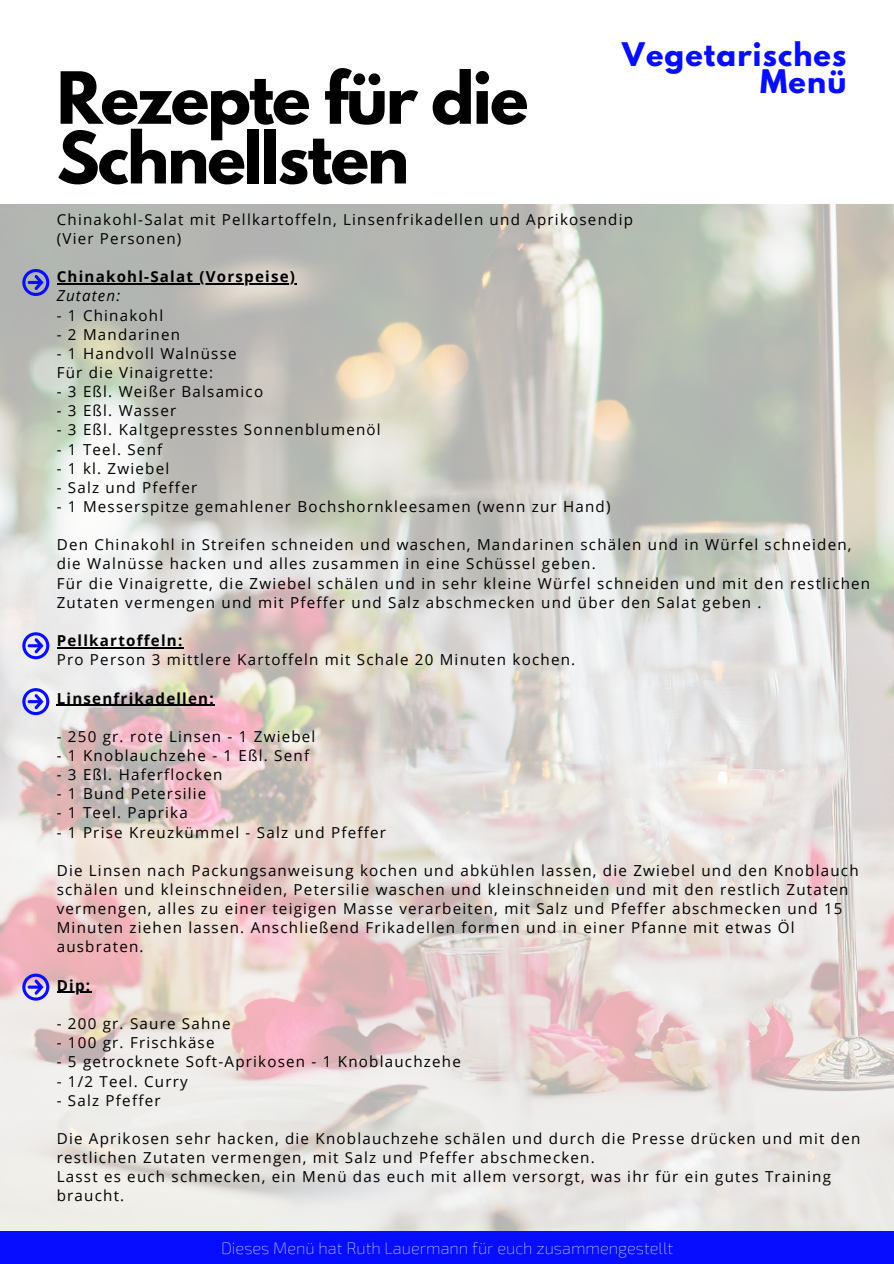
<style>
.page{position:relative;width:894px;height:1264px;background:#fff}
.page>*{position:absolute;margin:0;border:0;box-sizing:border-box;transform-origin:0 0}
.t1{font:700 63.6px/59.7px "League Spartan";letter-spacing:-.03em;color:#000}
.t2{font:700 28.8px/27px "League Spartan";letter-spacing:.04em;color:#070eff;text-align:right}
.t3{font:100 16.5px "Exo 2";color:#fff}
.t4{font:15.15px/19.2px "Open Sans";letter-spacing:.08em;color:#000}
.t5{font:700 15.15px "Open Sans";letter-spacing:.08em;color:#000}
.t6{font:italic 15.15px "Open Sans";letter-spacing:.08em;color:#000}
</style>
<div class="page">
<img style="left:0;top:204px;width:893px;height:1027px">
<div style="left:0;top:1231px;width:893px;height:32px;background:#070eff"></div>
<svg style="left:22px;top:973px;width:27px;height:27px"></svg>
<svg style="left:22px;top:269px;width:27px;height:27px"></svg>
<svg style="left:22px;top:632px;width:27px;height:27px"></svg>
<hr style="left:57px;top:283px;width:239px;height:1px;background:#000">
<hr style="left:57px;top:647px;width:126px;height:1px;background:#000">
<hr style="left:57px;top:704px;width:158px;height:1px;background:#000">
<hr style="left:57px;top:991px;width:34px;height:2px;background:#000">
<svg style="left:22px;top:688px;width:27px;height:27px"></svg>
<p class="t2" style="left:622px;top:44px;width:225px">Vegetarisches<br>Menü</p>
<p class="t1" style="left:57px;top:76px;width:473px">Rezepte für die<br>Schnellsten</p>
<p class="t4" style="left:57px;top:209px;width:577px">Chinakohl-Salat mit Pellkartoffeln, Linsenfrikadellen und Aprikosendip</p>
<p class="t4" style="left:57px;top:228px;width:126px">(Vier Personen)</p>
<p class="t5" style="left:57px;top:266px;width:240px">Chinakohl-Salat (Vorspeise)</p>
<p class="t6" style="left:57px;top:285px;width:65px">Zutaten:</p>
<p class="t4" style="left:57px;top:305px;width:108px">- 1 Chinakohl</p>
<p class="t4" style="left:57px;top:324px;width:125px">- 2 Mandarinen</p>
<p class="t4" style="left:57px;top:343px;width:181px">- 1 Handvoll Walnüsse</p>
<p class="t4" style="left:57px;top:362px;width:158px">Für die Vinaigrette:</p>
<p class="t4" style="left:57px;top:381px;width:208px">- 3 Eßl. Weißer Balsamico</p>
<p class="t4" style="left:57px;top:401px;width:121px">- 3 Eßl. Wasser</p>
<p class="t4" style="left:57px;top:420px;width:325px">- 3 Eßl. Kaltgepresstes Sonnenblumenöl</p>
<p class="t4" style="left:57px;top:439px;width:107px">- 1 Teel. Senf</p>
<p class="t4" style="left:57px;top:458px;width:114px">- 1 kl. Zwiebel</p>
<p class="t4" style="left:57px;top:477px;width:142px">- Salz und Pfeffer</p>
<p class="t4" style="left:57px;top:496px;width:555px">- 1 Messerspitze gemahlener Bochshornkleesamen (wenn zur Hand)</p>
<p class="t4" style="left:57px;top:535px;width:796px">Den Chinakohl in Streifen schneiden und waschen, Mandarinen schälen und in Würfel schneiden, die Walnüsse hacken und alles zusammen in eine Schüssel geben.</p>
<p class="t4" style="left:57px;top:573px;width:814px">Für die Vinaigrette, die Zwiebel schälen und in sehr kleine Würfel schneiden und mit den restlichen<br>Zutaten vermengen und mit Pfeffer und Salz abschmecken und über den Salat geben .</p>
<p class="t5" style="left:57px;top:630px;width:127px">Pellkartoffeln:</p>
<p class="t4" style="left:57px;top:649px;width:520px">Pro Person 3 mittlere Kartoffeln mit Schale 20 Minuten kochen.</p>
<p class="t5" style="left:57px;top:687px;width:158px">Linsenfrikadellen:</p>
<p class="t4" style="left:57px;top:726px;width:260px">- 250 gr. rote Linsen - 1 Zwiebel</p>
<p class="t4" style="left:57px;top:745px;width:254px">- 1 Knoblauchzehe - 1 Eßl. Senf</p>
<p class="t4" style="left:57px;top:764px;width:167px">- 3 Eßl. Haferflocken</p>
<p class="t4" style="left:57px;top:783px;width:151px">- 1 Bund Petersilie</p>
<p class="t4" style="left:57px;top:803px;width:133px">- 1 Teel. Paprika</p>
<p class="t4" style="left:57px;top:822px;width:331px">- 1 Prise Kreuzkümmel - Salz und Pfeffer</p>
<p class="t4" style="left:57px;top:860px;width:803px">Die Linsen nach Packungsanweisung kochen und abkühlen lassen, die Zwiebel und den Knoblauch schälen und kleinschneiden, Petersilie waschen und kleinschneiden und mit den restlich Zutaten vermengen, alles zu einer teigigen Masse verarbeiten, mit Salz und Pfeffer abschmecken und 15<br>Minuten ziehen lassen. Anschließend Frikadellen formen und in einer Pfanne mit etwas Öl ausbraten.</p>
<p class="t5" style="left:57px;top:974px;width:35px">Dip:</p>
<p class="t4" style="left:57px;top:1013px;width:175px">- 200 gr. Saure Sahne</p>
<p class="t4" style="left:57px;top:1032px;width:159px">- 100 gr. Frischkäse</p>
<p class="t4" style="left:57px;top:1051px;width:405px">- 5 getrocknete Soft-Aprikosen - 1 Knoblauchzehe</p>
<p class="t4" style="left:57px;top:1071px;width:132px">- 1/2 Teel. Curry</p>
<p class="t4" style="left:57px;top:1090px;width:105px">- Salz Pfeffer</p>
<p class="t4" style="left:57px;top:1128px;width:804px">Die Aprikosen sehr hacken, die Knoblauchzehe schälen und durch die Presse drücken und mit den restlichen Zutaten vermengen, mit Salz und Pfeffer abschmecken.</p>
<p class="t4" style="left:57px;top:1166px;width:775px">Lasst es euch schmecken, ein Menü das euch mit allem versorgt, was ihr für ein gutes Training braucht.</p>
<p class="t3" style="left:221px;top:1237px;width:453px">Dieses Menü hat Ruth Lauermann für euch zusammengestellt</p>
</div>
